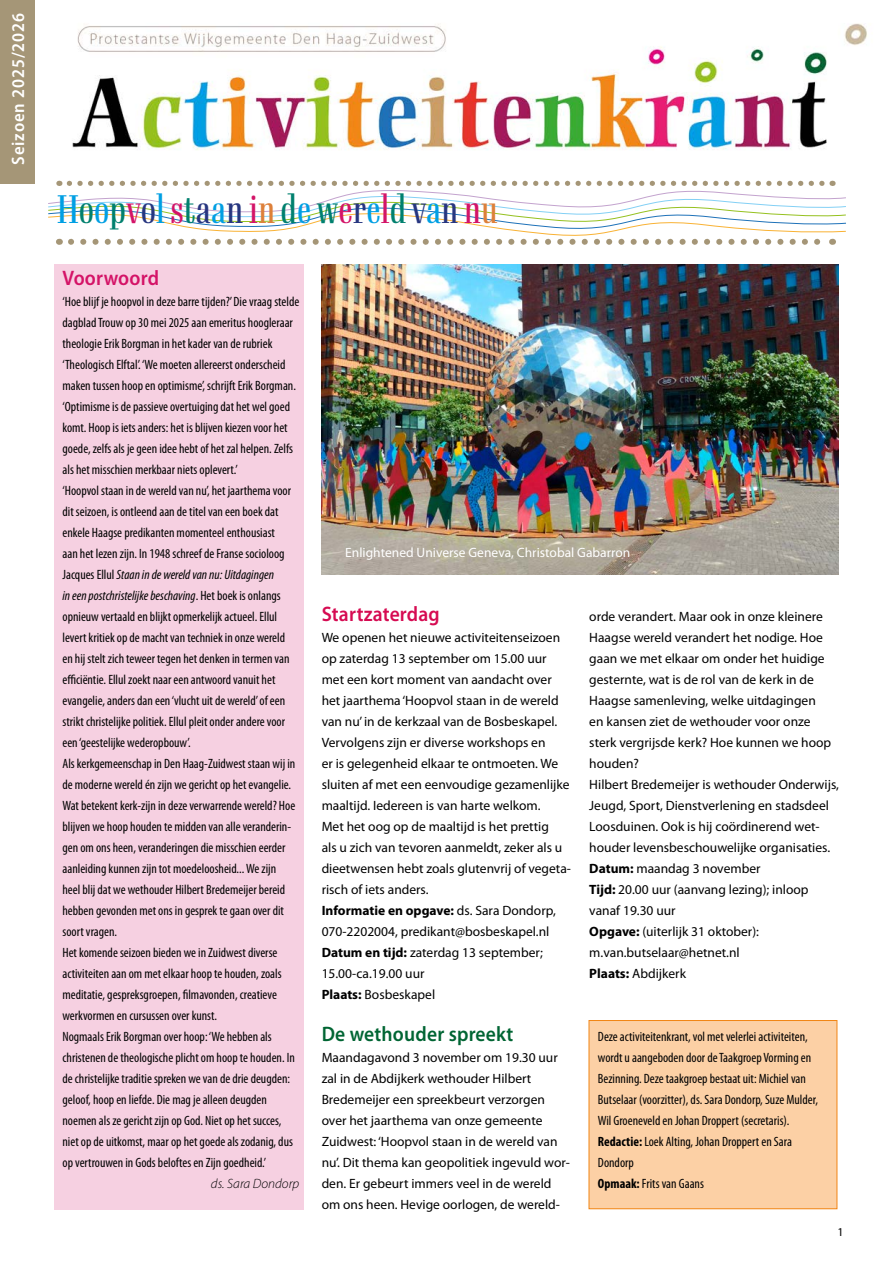
<style>
.page{position:relative;width:893px;height:1263px;background:#fff}
.page>*{position:absolute;margin:0;border:0;box-sizing:border-box;transform-origin:0 0}
.t1{font:39px "Gimlet Display Compressed";letter-spacing:.02em;color:#009fe3}
.t2{font:600 21px "Myriad Pro";letter-spacing:.01em;color:#006533;scale:.93 1}
.t3{font:600 21px "Myriad Pro";letter-spacing:.01em;color:#d60b52;scale:.93 1}
.t4{font:600 21px "Myriad Pro";letter-spacing:.01em;color:#d41367;scale:.93 1}
.t5{font:600 semi-condensed 18px "Myriad Pro";letter-spacing:.05em;color:#fff}
.t6{font:condensed 13.5px/21px "Myriad Pro";color:#000}
.t7{font:13.5px/21px "Myriad Pro";color:#000}
.t8{font:13.5px "Myriad Pro";color:#fff}
.t9{font:italic 300 13.5px "Myriad Pro";color:#000}
.t10{font:12px "Myriad Pro";color:#000}
.s1{color:#00806e}
.s2{color:#d31468}
.s3{color:#273680}
.s4{color:#dd803a}
.s5{font-style:italic}
.s6{font-weight:700}
</style>
<div class="page">
<svg style="left:48px;top:181px;width:798px;height:64px"></svg>
<div style="left:54px;top:264px;width:250px;height:945px;background:#f6d0e1"></div>
<div style="left:0;top:0;width:34px;height:184px;background:#a59677"></div>
<div style="left:589px;top:1020px;width:248px;height:189px;background:#fcd0a5"></div>
<div style="left:589px;top:1020px;width:248px;height:189px;border:1px solid #f18616"></div>
<img style="left:72px;top:23px;width:796px;height:127px">
<img style="left:322px;top:264px;width:517px;height:310px">
<h3 class="t5" style="left:8px;top:165px;width:153px;rotate:-90deg">Seizoen 2025/2026</h3>
<h1 class="t1" style="left:57px;top:182px;width:442px">H<span class="s1">o</span>o<span class="s1">p</span><span class="s2">v</span><span class="s3">o</span>l <span class="s2">s</span><span class="s1">t</span><span class="s3">a</span>a<span class="s3">n</span> <span class="s2">i</span><span class="s4">n</span> <span class="s1">d</span>e <span class="s1">w</span><span class="s2">e</span><span class="s3">r</span>e<span class="s2">l</span><span class="s1">d</span> <span class="s3">v</span>a<span class="s3">n</span> <span class="s2">n</span><span class="s4">u</span></h1>
<h2 class="t4" style="left:63px;top:265px;width:105px">Voorwoord</h2>
<p class="t6" style="left:63px;top:291px;width:238px">‘Hoe blijf je hoopvol in deze barre tijden?’ Die vraag stelde dagblad Trouw op 30 mei 2025 aan emeritus hoogleraar theologie Erik Borgman in het kader van de rubriek ‘Theologisch Elftal’. ‘We moeten allereerst onderscheid maken tussen hoop en optimisme’, schrijft Erik Borgman. ‘Optimisme is de passieve overtuiging dat het wel goed komt. Hoop is iets anders: het is blijven kiezen voor het goede, zelfs als je geen idee hebt of het zal helpen. Zelfs als het misschien merkbaar niets oplevert.’<br>‘Hoopvol staan in de wereld van nu’, het jaarthema voor dit seizoen, is ontleend aan de titel van een boek dat enkele Haagse predikanten momenteel enthousiast<br>aan het lezen zijn. In 1948 schreef de Franse socioloog Jacques Ellul <span class="s5">Staan in de wereld van nu: Uitdagingen<br>in een postchristelijke beschaving</span>. Het boek is onlangs opnieuw vertaald en blijkt opmerkelijk actueel. Ellul levert kritiek op de macht van techniek in onze wereld<br>en hij stelt zich teweer tegen het denken in termen van efficiëntie. Ellul zoekt naar een antwoord vanuit het evangelie, anders dan een ‘vlucht uit de wereld’ of een strikt christelijke politiek. Ellul pleit onder andere voor een ‘geestelijke wederopbouw’.<br>Als kerkgemeenschap in Den Haag-Zuidwest staan wij in de moderne wereld én zijn we gericht op het evangelie.<br>Wat betekent kerk-zijn in deze verwarrende wereld? Hoe blijven we hoop houden te midden van alle veranderin&shy;gen om ons heen, veranderingen die misschien eerder aanleiding kunnen zijn tot moedeloosheid... We zijn<br>heel blij dat we wethouder Hilbert Bredemeijer bereid hebben gevonden met ons in gesprek te gaan over dit soort vragen.<br>Het komende seizoen bieden we in Zuidwest diverse activiteiten aan om met elkaar hoop te houden, zoals meditatie, gespreksgroepen, filmavonden, creatieve werkvormen en cursussen over kunst.<br>Nogmaals Erik Borgman over hoop: ‘We hebben als christenen de theologische plicht om hoop te houden. In de christelijke traditie spreken we van de drie deugden: geloof, hoop en liefde. Die mag je alleen deugden noemen als ze gericht zijn op God. Niet op het succes, niet op de uitkomst, maar op het goede als zodanig, dus op vertrouwen in Gods beloftes en Zijn goedheid.’</p>
<p class="t9" style="left:211px;top:1176px;width:90px">ds. Sara Dondorp</p>
<p class="t8" style="left:345px;top:544px;width:287px">Enlightened Universe Geneva, Christobal Gabarron</p>
<h2 class="t3" style="left:322px;top:601px;width:128px">Startzaterdag</h2>
<p class="t7" style="left:322px;top:627px;width:251px">We openen het nieuwe activiteitenseizoen op zaterdag 13 september om 15.00 uur met een kort moment van aandacht over het jaarthema ‘Hoopvol staan in de wereld van nu’ in de kerkzaal van de Bosbeskapel.<br>Vervolgens zijn er diverse workshops en<br>er is gelegenheid elkaar te ontmoeten. We sluiten af met een eenvoudige gezamenlijke maaltijd. Iedereen is van harte welkom.<br>Met het oog op de maaltijd is het prettig<br>als u zich van tevoren aanmeldt, zeker als u dieetwensen hebt zoals glutenvrij of vegeta&shy;risch of iets anders.<br><span class="s6">Informatie en opgave:</span> ds. Sara Dondorp, 070-2202004, predikant@bosbeskapel.nl <span class="s6">Datum en tijd:</span> zaterdag 13 september; 15.00-ca.19.00 uur<br><span class="s6">Plaats:</span> Bosbeskapel</p>
<h2 class="t2" style="left:322px;top:1021px;width:207px">De wethouder spreekt</h2>
<p class="t7" style="left:322px;top:1047px;width:250px">Maandagavond 3 november om 19.30 uur zal in de Abdijkerk wethouder Hilbert Bredemeijer een spreekbeurt verzorgen over het jaarthema van onze gemeente Zuidwest: ‘Hoopvol staan in de wereld van nu’. Dit thema kan geopolitiek ingevuld wor&shy;den. Er gebeurt immers veel in de wereld om ons heen. Hevige oorlogen, de wereld-</p>
<p class="t7" style="left:589px;top:606px;width:251px">orde verandert. Maar ook in onze kleinere Haagse wereld verandert het nodige. Hoe gaan we met elkaar om onder het huidige gesternte, wat is de rol van de kerk in de Haagse samenleving, welke uitdagingen<br>en kansen ziet de wethouder voor onze sterk vergrijsde kerk? Hoe kunnen we hoop houden?<br>Hilbert Bredemeijer is wethouder Onderwijs, Jeugd, Sport, Dienstverlening en stadsdeel Loosduinen. Ook is hij coördinerend wet&shy;houder levensbeschouwelijke organisaties.<br><span class="s6">Datum:</span> maandag 3 november<br><span class="s6">Tijd:</span> 20.00 uur (aanvang lezing); inloop vanaf 19.30 uur<br><span class="s6">Opgave:</span> (uiterlijk 31 oktober): m.van.butselaar@hetnet.nl<br><span class="s6">Plaats:</span> Abdijkerk</p>
<p class="t6" style="left:598px;top:1026px;width:222px">Deze activiteitenkrant, vol met velerlei activiteiten, wordt u aangeboden door de Taakgroep Vorming en Bezinning. Deze taakgroep bestaat uit: Michiel van Butselaar (voorzitter), ds. Sara Dondorp, Suze Mulder, Wil Groeneveld en Johan Droppert (secretaris).<br><span class="s6">Redactie:</span> Loek Alting, Johan Droppert en Sara Dondorp<br><span class="s6">Opmaak:</span> Frits van Gaans</p>
<p class="t10" style="left:838px;top:1224px;width:8px">1</p>
</div>
